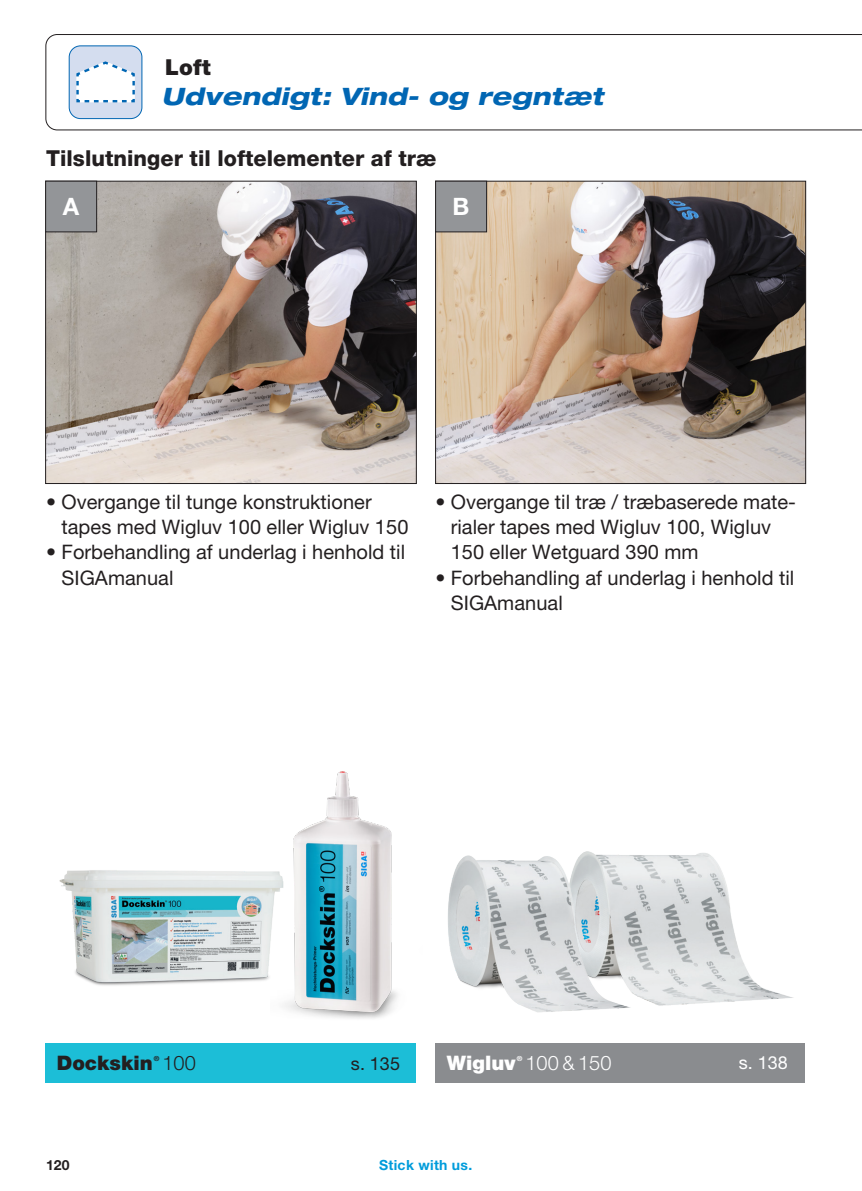
<style>
.page{position:relative;width:862px;height:1191px;background:#fff}
.page>*{position:absolute;margin:0;border:0;box-sizing:border-box;transform-origin:0 0}
.t1{font:italic 800 expanded 24px "Helvetica Neue LT Pro";letter-spacing:.015em;color:#0166b3}
.t2{font:700 24px "Helvetica Neue LT Pro";color:#fff}
.t3{font:800 22px "Helvetica Neue LT Pro";letter-spacing:.005em;color:#231f20}
.t4{font:900 22px "Helvetica Neue LT Pro";color:#231f20}
.t5{font:20px/25.2px "Helvetica Neue LT Pro";letter-spacing:.005em;color:#231f20}
.t6{font:900 20px "Helvetica Neue LT Pro";letter-spacing:.005em;color:#231f20}
.t7{font:300 20px "Helvetica Neue LT Pro";letter-spacing:.005em;color:#fff}
.t8{font:900 20px "Helvetica Neue LT Pro";letter-spacing:.005em;color:#fff}
.t9{font:300 20px "Helvetica Neue LT Pro";color:#231f20}
.t10{font:18px "Helvetica Neue LT Pro";color:#231f20}
.t11{font:18px "Helvetica Neue LT Pro";color:#fff}
.t12{font:700 14px "Helvetica Neue LT Pro";letter-spacing:.025em;color:#009cdb}
.t13{font:700 14px "Helvetica Neue LT Pro";color:#231f20}
.t14{font:700 7px "Helvetica Neue LT Pro";color:#fff}
.t15{font:700 7px "Helvetica Neue LT Pro";color:#231f20}
</style>
<div class="page">
<svg style="left:45px;top:34px;width:817px;height:96px"></svg>
<img style="left:47px;top:183px;width:367px;height:299px">
<div style="left:45px;top:181px;width:371px;height:303px;border:1px solid #231f20"></div>
<div style="left:46px;top:181px;width:51px;height:51px;background:#939598"></div>
<div style="left:45px;top:181px;width:52px;height:51px;border:1px solid #231f20"></div>
<img style="left:437px;top:183px;width:367px;height:299px">
<div style="left:435px;top:181px;width:371px;height:303px;border:1px solid #231f20"></div>
<div style="left:435px;top:181px;width:51px;height:51px;background:#939598"></div>
<div style="left:435px;top:181px;width:52px;height:51px;border:1px solid #231f20"></div>
<div style="left:435px;top:1043px;width:370px;height:40px;background:#8a8c8f"></div>
<div style="left:45px;top:1043px;width:371px;height:40px;background:#1cbed7"></div>
<img style="left:59px;top:870px;width:211px;height:116px">
<img style="left:639px;top:853px;width:154px;height:153px">
<img style="left:448px;top:851px;width:191px;height:161px">
<img style="left:270px;top:771px;width:128px;height:248px">
<p class="t4" style="left:165px;top:54px;width:47px">Loft</p>
<p class="t1" style="left:162px;top:81px;width:443px">Udvendigt: Vind- og regntæt</p>
<p class="t3" style="left:46px;top:145px;width:392px">Tilslutninger til loftelementer af træ</p>
<p class="t2" style="left:63px;top:192px;width:18px">A</p>
<p class="t2" style="left:453px;top:192px;width:18px">B</p>
<p class="t5" style="left:61px;top:489px;width:348px;text-indent:-15px">• Overgange til tunge konstruktioner tapes med Wigluv 100 eller Wigluv 150</p>
<p class="t5" style="left:61px;top:539px;width:345px;text-indent:-15px">• Forbehandling af underlag i henhold til<br>SIGAmanual</p>
<p class="t5" style="left:451px;top:489px;width:347px;text-indent:-15px">• Overgange til træ / træbaserede mate&shy;rialer tapes med Wigluv 100, Wigluv<br>150 eller Wetguard 390 mm</p>
<p class="t5" style="left:451px;top:564px;width:345px;text-indent:-15px">• Forbehandling af underlag i henhold til<br>SIGAmanual</p>
<p class="t6" style="left:57px;top:1050px;width:97px">Dockskin</p>
<p class="t7" style="left:525px;top:1050px;width:88px">100 &amp; 150</p>
<p class="t8" style="left:447px;top:1050px;width:70px">Wigluv</p>
<p class="t14" style="left:517px;top:1053px;width:7px">®</p>
<p class="t15" style="left:154px;top:1053px;width:7px">®</p>
<p class="t9" style="left:162px;top:1050px;width:35px">100</p>
<p class="t10" style="left:351px;top:1052px;width:51px">s. 135</p>
<p class="t11" style="left:739px;top:1052px;width:51px">s. 138</p>
<p class="t13" style="left:46px;top:1156px;width:25px">120</p>
<p class="t12" style="left:379px;top:1156px;width:95px">Stick with us.</p>
</div>
